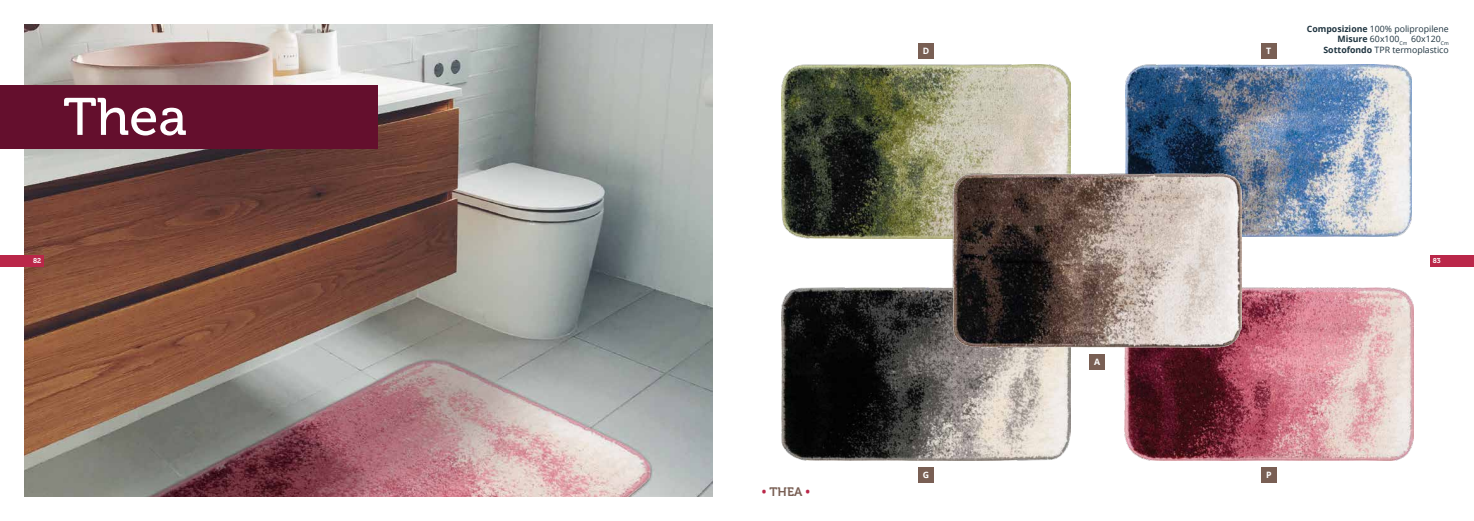
<style>
.page{position:relative;width:1474px;height:521px;background:#fff}
.page>*{position:absolute;margin:0;border:0;box-sizing:border-box;transform-origin:0 0}
.t1{font:52.5px "Museo 500";color:#fff}
.t2{font:12.25px "Museo 700";color:#795f54}
.t3{font:8.75px/10.5px "Open Sans";color:#1f3440;text-align:right}
.t4{font:700 8.75px "Open Sans";color:#fff}
.t5{font:7px "Museo 700";color:#fff}
.s1{font-weight:700}
.s2{font-family:"Open Sans";font-weight:700;color:#ba2749}
</style>
<div class="page">
<div style="left:1429px;top:255px;width:44px;height:11px;background:#ba2749"></div>
<img style="left:25px;top:25px;width:687px;height:471px">
<div style="left:0;top:85px;width:377px;height:63px;background:#640f2d"></div>
<div style="left:0;top:255px;width:44px;height:11px;background:#ba2749"></div>
<img style="left:781px;top:65px;width:289px;height:173px">
<img style="left:781px;top:287px;width:289px;height:174px">
<div style="left:1260px;top:43px;width:16px;height:15px;background:#795f54"></div>
<div style="left:918px;top:43px;width:16px;height:15px;background:#795f54"></div>
<div style="left:1260px;top:467px;width:16px;height:16px;background:#795f54"></div>
<div style="left:1089px;top:354px;width:16px;height:15px;background:#795f54"></div>
<div style="left:918px;top:467px;width:16px;height:16px;background:#795f54"></div>
<img style="left:1124px;top:287px;width:289px;height:174px">
<img style="left:1125px;top:65px;width:286px;height:171px">
<img style="left:952px;top:174px;width:289px;height:173px">
<h1 class="t1" style="left:63px;top:88px;width:125px">Thea</h1>
<p class="t3" style="left:1306px;top:23px;width:143px"><span class="s1">Composizione</span> 100% polipropilene<br><span class="s1">Misure</span> 60x100<sub>Cm</sub> 60x120<sub>Cm</sub></p>
<p class="t4" style="left:922px;top:45px;width:8px">D</p>
<p class="t4" style="left:1266px;top:45px;width:7px">T</p>
<p class="t3" style="left:1323px;top:44px;width:127px"><span class="s1">Sottofondo</span> TPR termoplastico</p>
<p class="t5" style="left:33px;top:257px;width:10px">82</p>
<p class="t5" style="left:1432px;top:257px;width:9px">83</p>
<h2 class="t2" style="left:761px;top:485px;width:50px"><span class="s2">•</span> THEA <span class="s2">•</span></h2>
<p class="t4" style="left:922px;top:469px;width:8px">G</p>
<p class="t4" style="left:1094px;top:356px;width:8px">A</p>
<p class="t4" style="left:1266px;top:469px;width:7px">P</p>
</div>
